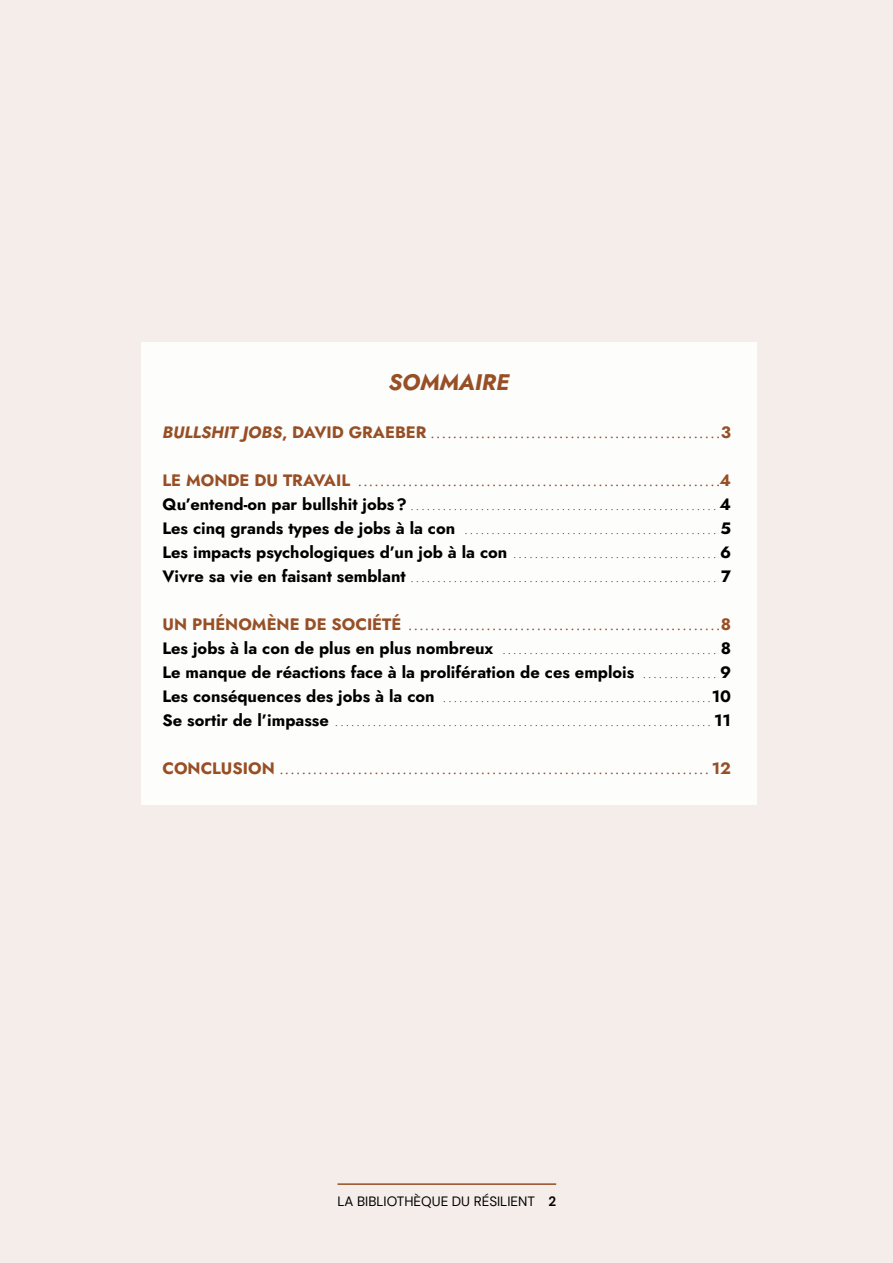
<style>
.page{position:relative;width:893px;height:1263px;background:#f5edea}
.page>*{position:absolute;margin:0;border:0;box-sizing:border-box;transform-origin:0 0}
.t1{font:italic 700 22.5px "Jost";color:#974f26}
.t2{font:700 16.5px "Jost";color:#000}
.t3{font:13.5px "DM Sans";color:#000}
.t4{font:9px "Jost";color:#000}
.t5{font:700 9px "Jost";color:#974f26}
.s1{font-style:italic;font-size:16.5px}
.s2{font-size:16.5px}
.s3{font-weight:700;font-size:16.5px}
.s4{font-weight:400;font-size:9px}
.s5{font-weight:700}
</style>
<div class="page">
<hr style="left:338px;top:1183px;width:218px;height:2px;background:#974f26">
<div style="left:141px;top:342px;width:615px;height:462px;background:#fff"></div>
<h1 class="t1" style="left:388px;top:367px;width:122px">SOMMAIRE</h1>
<p class="t5" style="left:162px;top:429px;width:570px"><span class="s1">BULLSHIT JOBS</span><span class="s2">, DAVID GRAEBER</span> . . . . . . . . . . . . . . . . . . . . . . . . . . . . . . . . . . . . . . . . . . . . . . . . . . . <span class="s2">3</span></p>
<p class="t5" style="left:162px;top:477px;width:570px"><span class="s2">LE MONDE DU TRAVAIL</span> . . . . . . . . . . . . . . . . . . . . . . . . . . . . . . . . . . . . . . . . . . . . . . . . . . . . . . . . . . . . . . . . <span class="s2">4</span></p>
<p class="t4" style="left:162px;top:501px;width:570px"><span class="s3">Qu’entend-on par bullshit jobs?</span> . . . . . . . . . . . . . . . . . . . . . . . . . . . . . . . . . . . . . . . . . . . . . . . . . . . . . . . . . <span class="s3">4</span></p>
<p class="t4" style="left:162px;top:525px;width:570px"><span class="s3">Les cinq grands types de jobs à la con</span> . . . . . . . . . . . . . . . . . . . . . . . . . . . . . . . . . . . . . . . . . . . . . . . <span class="s3">5</span></p>
<h2 class="t2" style="left:162px;top:541px;width:570px">Les impacts psychologiques d’un job à la con <span class="s4">. . . . . . . . . . . . . . . . . . . . . . . . . . . . . . . . . . . . . .</span> 6</h2>
<p class="t4" style="left:162px;top:573px;width:570px"><span class="s3">Vivre sa vie en faisant semblant</span> . . . . . . . . . . . . . . . . . . . . . . . . . . . . . . . . . . . . . . . . . . . . . . . . . . . . . . . . . <span class="s3">7</span></p>
<p class="t5" style="left:162px;top:621px;width:570px"><span class="s2">UN PHÉNOMÈNE DE SOCIÉTÉ</span> . . . . . . . . . . . . . . . . . . . . . . . . . . . . . . . . . . . . . . . . . . . . . . . . . . . . . . . <span class="s2">8</span></p>
<p class="t4" style="left:162px;top:645px;width:570px"><span class="s3">Les jobs à la con de plus en plus nombreux</span> . . . . . . . . . . . . . . . . . . . . . . . . . . . . . . . . . . . . . . . . <span class="s3">8</span></p>
<h2 class="t2" style="left:162px;top:661px;width:570px">Le manque de réactions face à la prolifération de ces emplois <span class="s4">. . . . . . . . . . . . . .</span> 9</h2>
<p class="t4" style="left:162px;top:693px;width:570px"><span class="s3">Les conséquences des jobs à la con</span> . . . . . . . . . . . . . . . . . . . . . . . . . . . . . . . . . . . . . . . . . . . . . . . . . <span class="s3">10</span></p>
<p class="t4" style="left:162px;top:717px;width:570px"><span class="s3">Se sortir de l’impasse</span> . . . . . . . . . . . . . . . . . . . . . . . . . . . . . . . . . . . . . . . . . . . . . . . . . . . . . . . . . . . . . . . . . . . . . . <span class="s3">11</span></p>
<p class="t5" style="left:162px;top:765px;width:570px"><span class="s2">CONCLUSION</span> . . . . . . . . . . . . . . . . . . . . . . . . . . . . . . . . . . . . . . . . . . . . . . . . . . . . . . . . . . . . . . . . . . . . . . . . . . . . . <span class="s2">12</span></p>
<h3 class="t3" style="left:338px;top:1193px;width:220px">LA BIBLIOTHÈQUE DU RÉSILIENT <span class="s5">2</span></h3>
</div>
